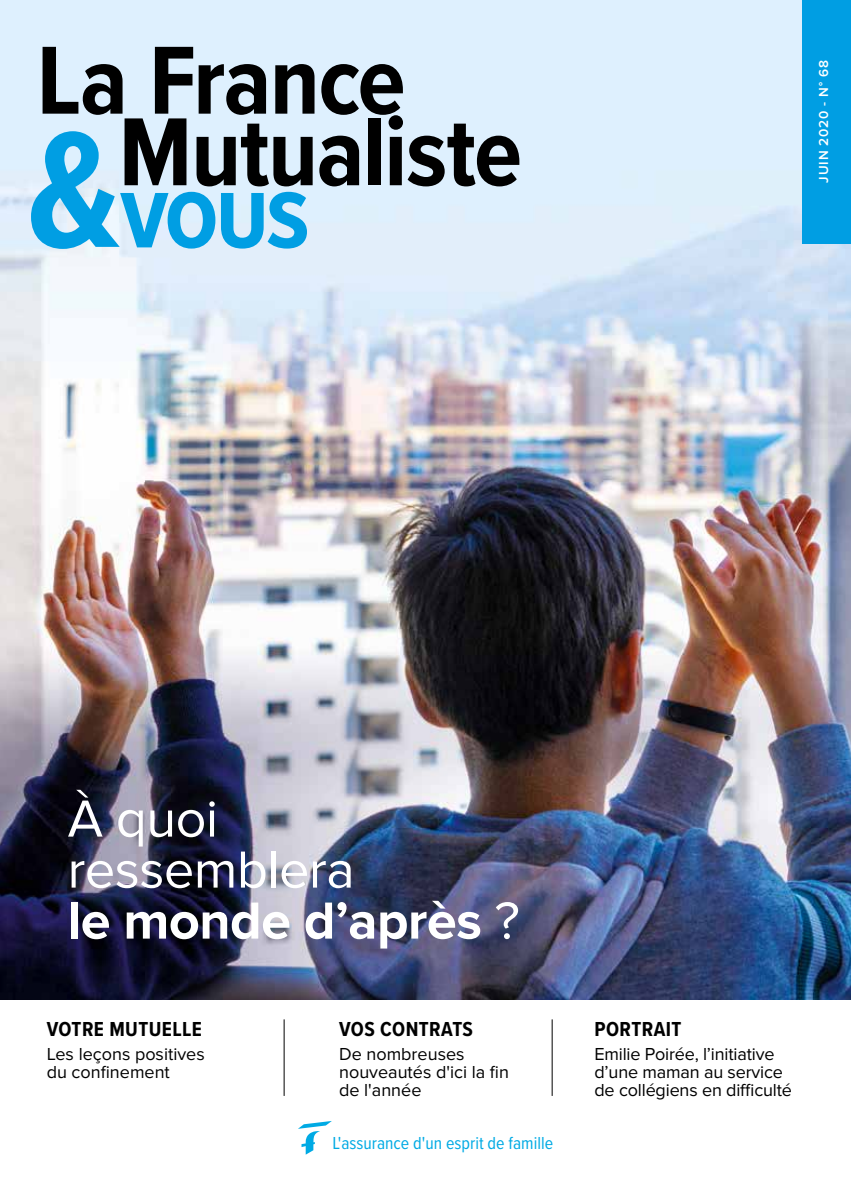
<style>
.page{position:relative;width:851px;height:1191px;background:#fff}
.page>*{position:absolute;margin:0;border:0;box-sizing:border-box;transform-origin:0 0}
.t1{font:700 100.2px "Proxima Nova Cond";letter-spacing:-.015em;color:#000}
.t2{font:700 98.85px "Proxima Nova Cond";color:#009ee3}
.t3{font:54px/51px "Proxima Nova";letter-spacing:-.01em;color:#fff}
.t4{font:700 21px "Proxima Nova Cond";letter-spacing:.02em;color:#000}
.t5{font:18px/18px "Proxima Nova";letter-spacing:-.005em;color:#000}
.t6{font:18px "Proxima Nova Cond";color:#00aae4}
.t7{font:600 13.5px "Proxima Nova";letter-spacing:.065em;color:#fff}
.s1{font-size:170.7px}
.s2{font-weight:700}
</style>
<div class="page">
<img style="left:0;top:0;width:850px;height:999px">
<hr style="left:284px;top:1019px;width:1px;height:77px;background:#000">
<hr style="left:551px;top:1019px;width:1px;height:77px;background:#000">
<svg style="left:298px;top:1121px;width:34px;height:33px"></svg>
<div style="left:802px;top:0;width:48px;height:243px;background:#009ee3"></div>
<h1 class="t1" style="left:37px;top:6px;width:370px">La France</h1>
<h2 class="t2" style="left:27px;top:142px;width:284px"><span class="s1">&amp;</span>vous</h2>
<h1 class="t1" style="left:119px;top:78px;width:405px">Mutualiste</h1>
<p class="t7" style="left:815px;top:183px;width:124px;rotate:-90deg">JUIN 2020 - N° 68</p>
<h3 class="t3" style="left:68px;top:794px;width:453px">À quoi<br>ressemblera<br><span class="s2">le monde d’après</span> ?</h3>
<p class="t4" style="left:47px;top:1013px;width:157px">VOTRE MUTUELLE</p>
<p class="t5" style="left:47px;top:1045px;width:159px">Les leçons positives du confinement</p>
<p class="t4" style="left:339px;top:1013px;width:135px">VOS CONTRATS</p>
<p class="t5" style="left:339px;top:1045px;width:171px">De nombreuses nouveautés d'ici la fin de l'année</p>
<p class="t6" style="left:332px;top:1130px;width:222px">L'assurance d'un esprit de famille</p>
<p class="t4" style="left:594px;top:1013px;width:88px">PORTRAIT</p>
<p class="t5" style="left:594px;top:1045px;width:199px">Emilie Poirée, l’initiative d’une maman au service de collégiens en difficulté</p>
</div>
